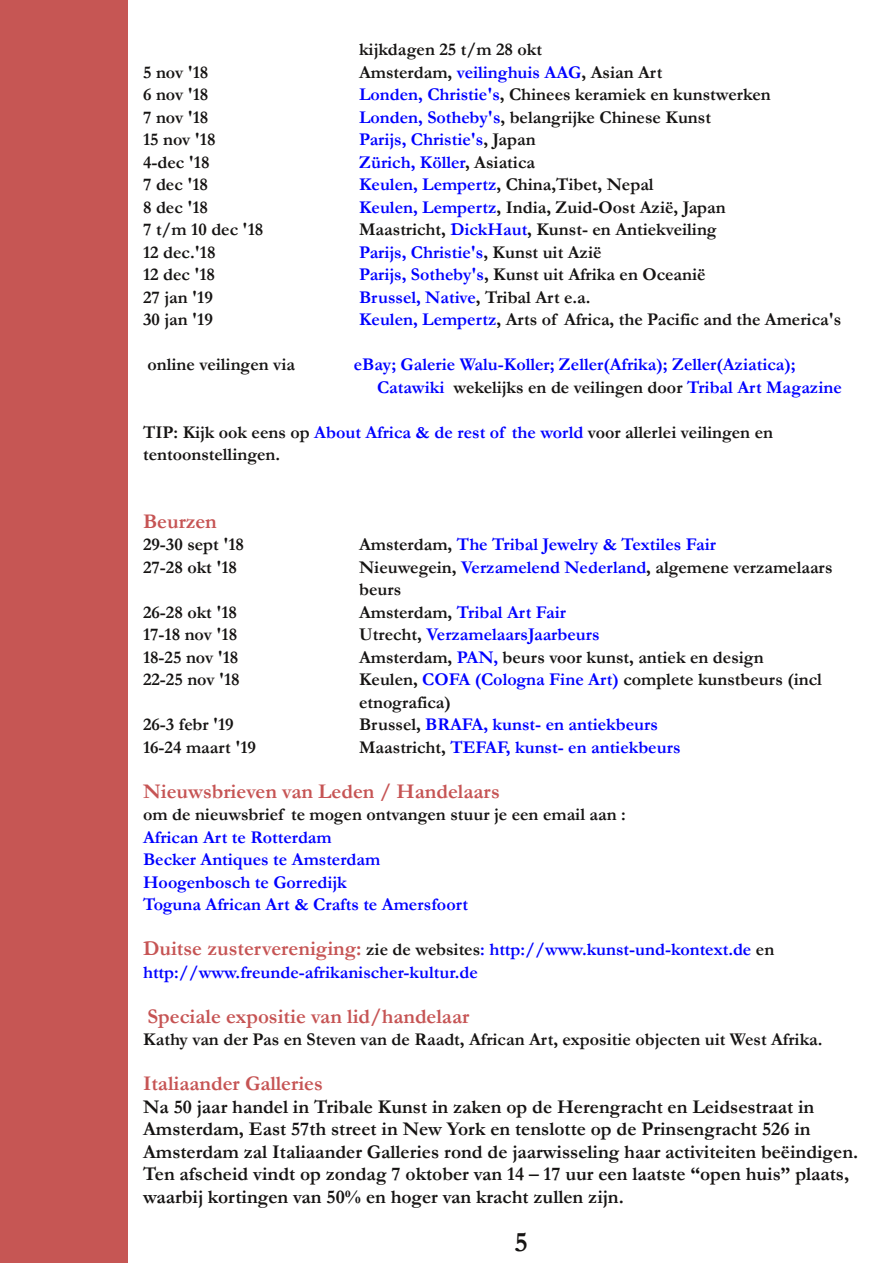
<style>
.page{position:relative;width:893px;height:1263px;background:#fff}
.page>*{position:absolute;margin:0;border:0;box-sizing:border-box;transform-origin:0 0}
.t1{font:700 28.5px "Garamond";color:#161413}
.t2{font:700 21px "Garamond";color:#c65454}
.t3{font:700 19.5px/22.5px "Garamond";color:#161413}
.t4{font:700 18px/22.5px "Garamond";color:#161413}
.t5{font:700 18px/22.5px "Garamond";color:#00f}
.s1{color:#00f}
.s2{color:#161413}
.s3{font-size:21px;color:#c65454}
</style>
<div class="page">
<div style="left:0;top:0;width:128px;height:1262px;background:#c65654"></div>
<p class="t4" style="left:359px;top:38px;width:184px">kijkdagen 25 t/m 28 okt</p>
<p class="t4" style="left:143px;top:61px;width:67px">5 nov '18</p>
<p class="t4" style="left:359px;top:61px;width:305px">Amsterdam, <span class="s1">veilinghuis AAG</span>, Asian Art</p>
<p class="t4" style="left:143px;top:83px;width:67px">6 nov '18</p>
<p class="t4" style="left:359px;top:83px;width:413px"><span class="s1">Londen, Christie's</span>, Chinees keramiek en kunstwerken</p>
<p class="t4" style="left:143px;top:106px;width:67px">7 nov '18</p>
<p class="t4" style="left:359px;top:106px;width:353px"><span class="s1">Londen, Sotheby's</span>, belangrijke Chinese Kunst</p>
<p class="t4" style="left:143px;top:128px;width:74px">15 nov '18</p>
<p class="t5" style="left:359px;top:128px;width:178px">Parijs, Christie's<span class="s2">, Japan</span></p>
<p class="t4" style="left:143px;top:151px;width:68px">4-dec '18</p>
<p class="t5" style="left:359px;top:151px;width:177px">Zürich, Köller<span class="s2">, Asiatica</span></p>
<p class="t4" style="left:143px;top:173px;width:66px">7 dec '18</p>
<p class="t4" style="left:359px;top:173px;width:296px"><span class="s1">Keulen, Lempertz</span>, China,Tibet, Nepal</p>
<p class="t4" style="left:143px;top:196px;width:66px">8 dec '18</p>
<p class="t4" style="left:359px;top:196px;width:368px"><span class="s1">Keulen, Lempertz</span>, India, Zuid-Oost Azië, Japan</p>
<p class="t4" style="left:143px;top:218px;width:122px">7 t/m 10 dec '18</p>
<p class="t4" style="left:359px;top:218px;width:359px">Maastricht, <span class="s1">DickHaut</span>, Kunst- en Antiekveiling</p>
<p class="t4" style="left:143px;top:241px;width:74px">12 dec.'18</p>
<p class="t5" style="left:359px;top:241px;width:244px">Parijs, Christie's<span class="s2">, Kunst uit Azië</span></p>
<p class="t4" style="left:143px;top:263px;width:73px">12 dec '18</p>
<p class="t4" style="left:359px;top:263px;width:348px"><span class="s1">Parijs, Sotheby's</span>, Kunst uit Afrika en Oceanië</p>
<p class="t4" style="left:143px;top:286px;width:71px">27 jan '19</p>
<p class="t5" style="left:359px;top:286px;width:233px">Brussel, Native<span class="s2">, Tribal Art e.a.</span></p>
<p class="t4" style="left:143px;top:308px;width:71px">30 jan '19</p>
<p class="t4" style="left:359px;top:308px;width:484px"><span class="s1">Keulen, Lempertz</span>, Arts of Africa, the Pacific and the America's</p>
<p class="t4" style="left:148px;top:353px;width:149px">online veilingen via</p>
<p class="t5" style="left:377px;top:353px;width:466px;text-indent:-23px">eBay; Galerie Walu-Koller; Zeller(Afrika); Zeller(Aziatica);<br>Catawiki <span class="s2">wekelijks en de veilingen door</span> Tribal Art Magazine</p>
<p class="t4" style="left:143px;top:421px;width:631px">TIP: Kijk ook eens op <span class="s1">About Africa &amp; de rest of the world</span> voor allerlei veilingen en tentoonstellingen.</p>
<p class="t2" style="left:143px;top:509px;width:75px">Beurzen</p>
<p class="t4" style="left:143px;top:533px;width:102px">29-30 sept '18</p>
<p class="t5" style="left:359px;top:533px;width:358px"><span class="s2">Amsterdam,</span> The Tribal Jewelry &amp; Textiles Fair</p>
<p class="t4" style="left:143px;top:556px;width:95px">27-28 okt '18</p>
<p class="t4" style="left:359px;top:556px;width:475px">Nieuwegein, <span class="s1">Verzamelend Nederland</span>, algemene verzamelaars beurs</p>
<p class="t4" style="left:143px;top:601px;width:95px">26-28 okt '18</p>
<p class="t5" style="left:359px;top:601px;width:209px"><span class="s2">Amsterdam,</span> Tribal Art Fair</p>
<p class="t4" style="left:143px;top:623px;width:96px">17-18 nov '18</p>
<p class="t5" style="left:359px;top:623px;width:242px"><span class="s2">Utrecht,</span> VerzamelaarsJaarbeurs</p>
<p class="t4" style="left:143px;top:646px;width:97px">18-25 nov '18</p>
<p class="t4" style="left:359px;top:646px;width:406px">Amsterdam, <span class="s1">PAN,</span> beurs voor kunst, antiek en design</p>
<p class="t4" style="left:143px;top:668px;width:98px">22-25 nov '18</p>
<p class="t4" style="left:359px;top:668px;width:464px">Keulen, <span class="s1">COFA (Cologna Fine Art)</span> complete kunstbeurs (incl etnografica)</p>
<p class="t4" style="left:143px;top:713px;width:92px">26-3 febr '19</p>
<p class="t5" style="left:359px;top:713px;width:301px"><span class="s2">Brussel,</span> BRAFA, kunst- en antiekbeurs</p>
<p class="t4" style="left:143px;top:736px;width:114px">16-24 maart '19</p>
<p class="t5" style="left:359px;top:736px;width:323px"><span class="s2">Maastricht,</span> TEFAF, kunst- en antiekbeurs</p>
<p class="t2" style="left:143px;top:779px;width:358px">Nieuwsbrieven van Leden / Handelaars</p>
<p class="t4" style="left:143px;top:803px;width:484px">om de nieuwsbrief te mogen ontvangen stuur je een email aan :</p>
<p class="t5" style="left:143px;top:826px;width:327px">African Art te Rotterdam<br>Becker Antiques te Amsterdam<br>Hoogenbosch te Gorredijk<br>Toguna African Art &amp; Crafts te Amersfoort</p>
<p class="t5" style="left:143px;top:938px;width:633px"><span class="s3">Duitse zustervereniging:</span> <span class="s2">zie de websites</span>: http://www.kunst-und-kontext.de <span class="s2">en </span>http://www.freunde-afrikanischer-kultur.de</p>
<p class="t2" style="left:148px;top:1004px;width:323px">Speciale expositie van lid/handelaar</p>
<p class="t4" style="left:143px;top:1028px;width:681px">Kathy van der Pas en Steven van de Raadt, African Art, expositie objecten uit West Afrika.</p>
<p class="t2" style="left:143px;top:1072px;width:181px">Italiaander Galleries</p>
<p class="t3" style="left:143px;top:1095px;width:717px">Na 50 jaar handel in Tribale Kunst in zaken op de Herengracht en Leidsestraat in Amsterdam, East 57th street in New York en tenslotte op de Prinsengracht 526 in Amsterdam zal Italiaander Galleries rond de jaarwisseling haar activiteiten beëindigen.<br>Ten afscheid vindt op zondag 7 oktober van 14 – 17 uur een laatste “open huis” plaats, waarbij kortingen van 50% en hoger van kracht zullen zijn.</p>
<h1 class="t1" style="left:514px;top:1226px;width:15px">5</h1>
</div>
